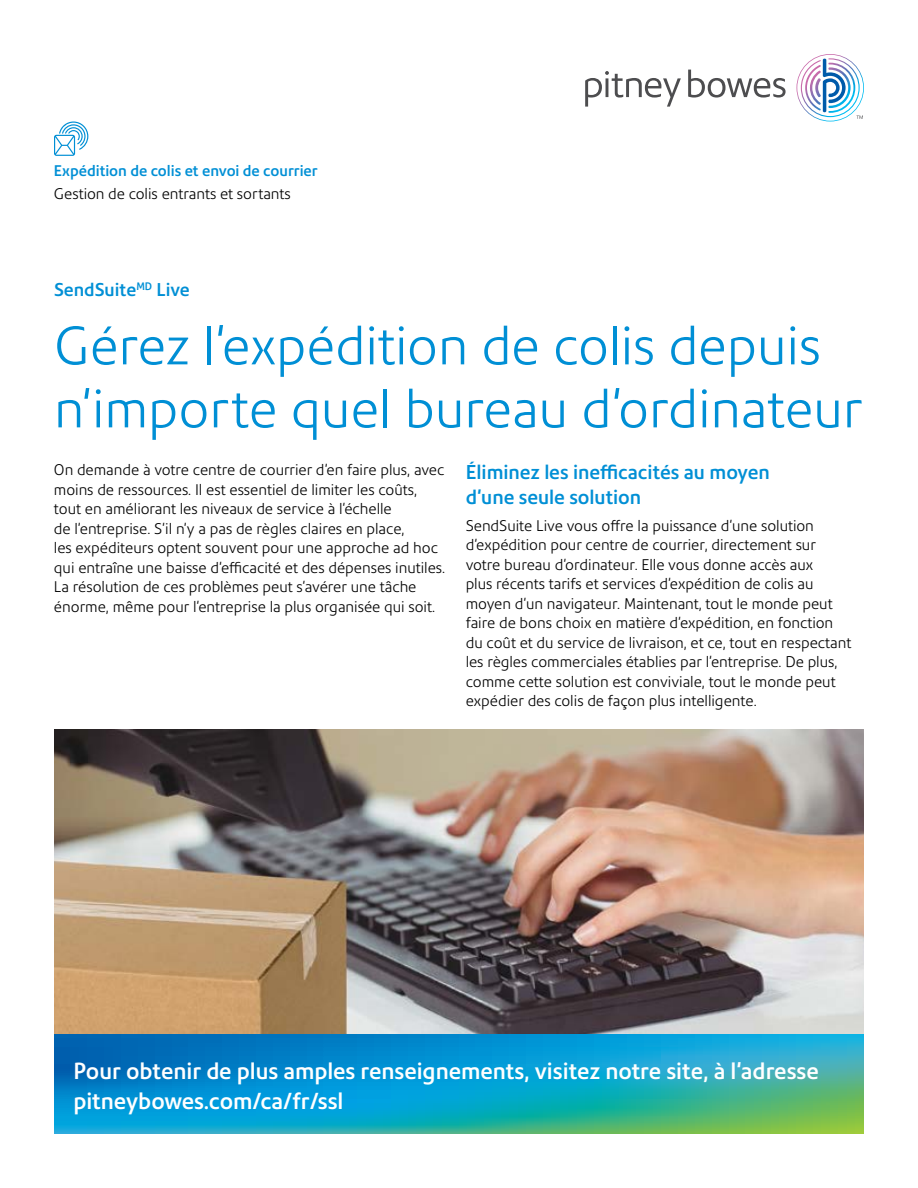
<style>
.page{position:relative;width:918px;height:1188px;background:#fff}
.page>*{position:absolute;margin:0;border:0;box-sizing:border-box;transform-origin:0 0}
.t1{font:300 52.5px/63px "Precision Sans";color:#008fd5}
.t2{font:500 22.5px/30px "Precision Sans";color:#fff}
.t3{font:500 19.5px/25.5px "Precision Sans";color:#008fd5}
.t4{font:500 18px "Precision Sans";color:#008fd5}
.t5{font:300 15px/19.5px "Precision Sans";color:#000}
.t6{font:500 15px "Precision Sans";color:#008fd5}
</style>
<div class="page">
<svg style="left:54px;top:1033px;width:810px;height:101px;background:#189dbc"></svg>
<img style="left:54px;top:729px;width:810px;height:304px">
<svg style="left:54px;top:122px;width:34px;height:34px"></svg>
<svg style="left:585px;top:54px;width:279px;height:68px"></svg>
<p class="t6" style="left:54px;top:162px;width:265px">Expédition de colis et envoi de courrier</p>
<p class="t5" style="left:54px;top:184px;width:238px">Gestion de colis entrants et sortants</p>
<p class="t4" style="left:54px;top:278px;width:137px">SendSuite<sup>MD</sup> Live</p>
<h1 class="t1" style="left:54px;top:314px;width:810px">Gérez l'expédition de colis depuis n'importe quel bureau d'ordinateur</h1>
<p class="t5" style="left:54px;top:460px;width:393px">On demande à votre centre de courrier d'en faire plus, avec moins de ressources. Il est essentiel de limiter les coûts, tout en améliorant les niveaux de service à l'échelle<br>de l'entreprise. S'il n'y a pas de règles claires en place,<br>les expéditeurs optent souvent pour une approche ad hoc qui entraîne une baisse d'efficacité et des dépenses inutiles.<br>La résolution de ces problèmes peut s'avérer une tâche énorme, même pour l'entreprise la plus organisée qui soit.</p>
<h3 class="t3" style="left:466px;top:459px;width:306px">Éliminez les inefficacités au moyen d'une seule solution</h3>
<p class="t5" style="left:466px;top:516px;width:387px">SendSuite Live vous offre la puissance d'une solution d'expédition pour centre de courrier, directement sur votre bureau d'ordinateur. Elle vous donne accès aux<br>plus récents tarifs et services d'expédition de colis au moyen d'un navigateur. Maintenant, tout le monde peut faire de bons choix en matière d'expédition, en fonction du coût et du service de livraison, et ce, tout en respectant les règles commerciales établies par l'entreprise. De plus, comme cette solution est conviviale, tout le monde peut expédier des colis de façon plus intelligente.</p>
<h2 class="t2" style="left:73px;top:1056px;width:747px">Pour obtenir de plus amples renseignements, visitez notre site, à l'adresse pitneybowes.com/ca/fr/ssl</h2>
</div>
